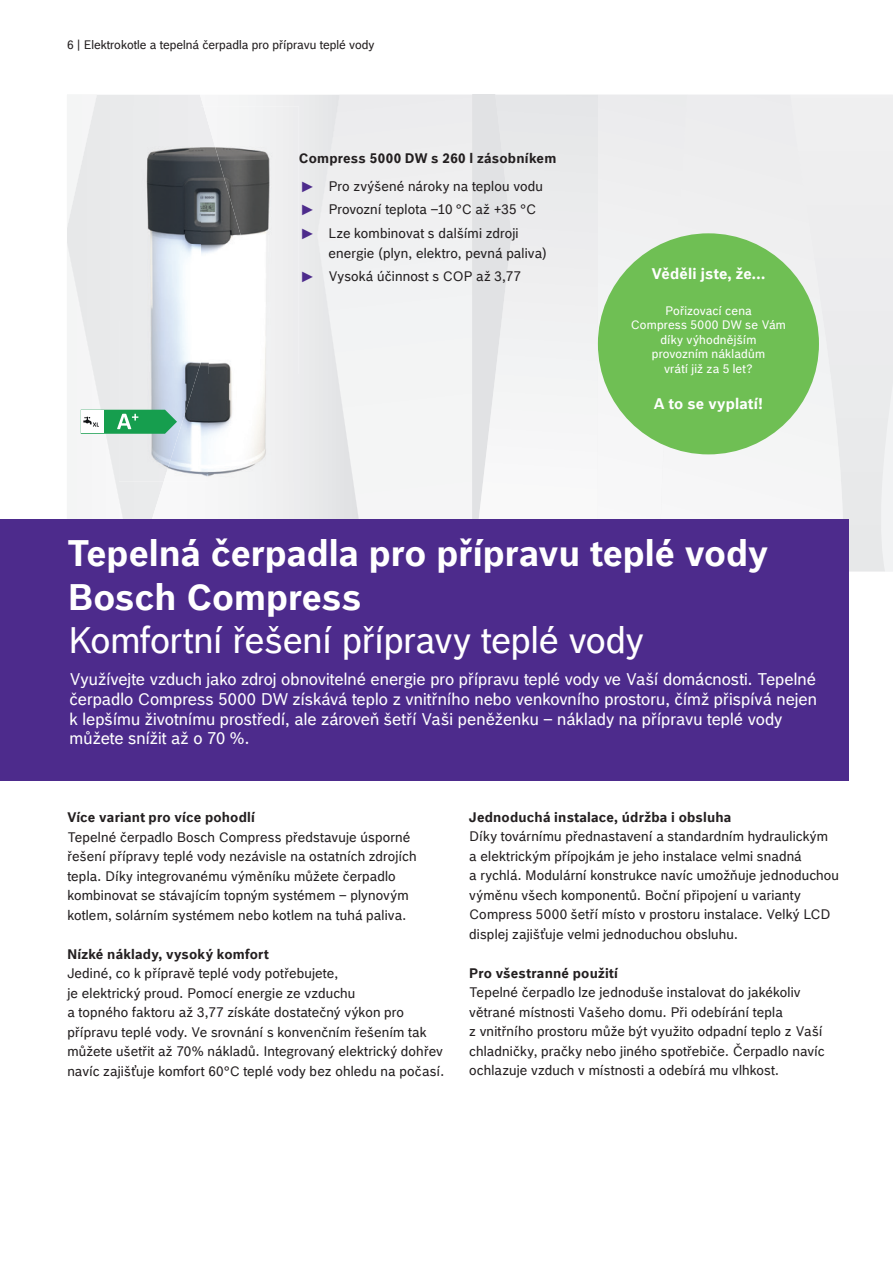
<style>
.page{position:relative;width:893px;height:1263px;background:#fff}
.page>*{position:absolute;margin:0;border:0;box-sizing:border-box;transform-origin:0 0}
.t1{font:700 36px/43.2px "Bosch Office Sans";color:#fff}
.t2{font:36px "Bosch Office Sans";letter-spacing:-.005em;color:#fff}
.t3{font:16.5px/19.8px "Bosch Office Sans";letter-spacing:.005em;color:#fff}
.t4{font:700 15px "Bosch Office Sans";letter-spacing:.015em;color:#fff}
.t5{font:15px/23.7px "Arial";color:#4d2b8c;text-align:justify}
.t6{font:13.5px/19.5px "Bosch Office Sans";letter-spacing:.015em;color:#231f20}
.t7{font:700 13.5px "Bosch Office Sans";letter-spacing:.015em;color:#231f20}
.t8{font:12px/14.4px "Bosch Office Sans";letter-spacing:.015em;color:#fff;text-align:center}
.t9{font:12px "Bosch Office Sans";color:#231f20}
</style>
<div class="page">
<div style="left:366px;top:95px;width:106px;height:398px;background:#f1f2f3"></div>
<div style="left:67px;top:95px;width:69px;height:147px;background:#e8e9ea"></div>
<svg style="left:136px;top:95px;width:230px;height:424px"></svg>
<div style="left:67px;top:95px;width:30px;height:133px;background:#eff0f0"></div>
<div style="left:846px;top:95px;width:47px;height:476px;background:#ececee"></div>
<svg style="left:472px;top:95px;width:1px;height:424px"></svg>
<div style="left:687px;top:95px;width:159px;height:424px;background:#efeff0"></div>
<svg style="left:473px;top:95px;width:125px;height:424px"></svg>
<div style="left:598px;top:95px;width:89px;height:410px;background:#f0f0f1"></div>
<div style="left:0;top:519px;width:849px;height:262px;background:#4d2b8c"></div>
<div style="left:598px;top:233px;width:221px;height:221px;background:#6fbf54;border-radius:50%"></div>
<img style="left:119px;top:106px;width:81px;height:231px">
<img style="left:200px;top:106px;width:19px;height:231px">
<img style="left:203px;top:106px;width:96px;height:54px">
<img style="left:219px;top:160px;width:80px;height:107px">
<img style="left:209px;top:267px;width:90px;height:214px">
<img style="left:177px;top:337px;width:32px;height:144px">
<svg style="left:67px;top:242px;width:110px;height:277px"></svg>
<p class="t9" style="left:67px;top:36px;width:309px">6 | Elektrokotle a tepelná čerpadla pro přípravu teplé vody</p>
<p class="t7" style="left:299px;top:147px;width:259px">Compress 5000 DW s 260 l zásobníkem</p>
<p class="t5" style="left:300px;top:175px;width:16px">► ► ►</p>
<p class="t5" style="left:300px;top:265px;width:16px">►</p>
<p class="t4" style="left:652px;top:262px;width:115px">Věděli jste, že...</p>
<p class="t8" style="left:631px;top:303px;width:157px">Pořizovací cena<br>Compress 5000 DW se Vám díky výhodnějším provozním nákladům<br>vrátí již za 5 let?</p>
<p class="t4" style="left:654px;top:391px;width:110px">A to se vyplatí!</p>
<p class="t6" style="left:328px;top:173px;width:216px;line-height:23.7px">Pro zvýšené nároky na teplou vodu<br>Provozní teplota –10 °C až +35 °C<br>Lze kombinovat s dalšími zdroji</p>
<p class="t6" style="left:328px;top:240px;width:220px;line-height:23.7px">energie (plyn, elektro, pevná paliva)<br>Vysoká účinnost s COP až 3,77</p>
<h1 class="t1" style="left:67px;top:529px;width:702px">Tepelná čerpadla pro přípravu teplé vody<br>Bosch Compress</h1>
<h1 class="t2" style="left:67px;top:613px;width:578px">Komfortní řešení přípravy teplé vody</h1>
<p class="t3" style="left:70px;top:668px;width:749px">Využívejte vzduch jako zdroj obnovitelné energie pro přípravu teplé vody ve Vaší domácnosti. Tepelné čerpadlo Compress 5000 DW získává teplo z vnitřního nebo venkovního prostoru, čímž přispívá nejen k lepšímu životnímu prostředí, ale zároveň šetří Vaši peněženku – náklady na přípravu teplé vody můžete snížit až o 70 %.</p>
<p class="t7" style="left:67px;top:806px;width:189px">Více variant pro více pohodlí</p>
<p class="t6" style="left:67px;top:826px;width:351px">Tepelné čerpadlo Bosch Compress představuje úsporné řešení přípravy teplé vody nezávisle na ostatních zdrojích tepla. Díky integrovanému výměníku můžete čerpadlo kombinovat se stávajícím topným systémem – plynovým kotlem, solárním systémem nebo kotlem na tuhá paliva.</p>
<p class="t7" style="left:67px;top:943px;width:203px">Nízké náklady, vysoký komfort</p>
<p class="t6" style="left:67px;top:963px;width:378px">Jediné, co k přípravě teplé vody potřebujete,<br>je elektrický proud. Pomocí energie ze vzduchu<br>a topného faktoru až 3,77 získáte dostatečný výkon pro přípravu teplé vody. Ve srovnání s konvenčním řešením tak můžete ušetřit až 70% nákladů. Integrovaný elektrický dohřev navíc zajišťuje komfort 60°C teplé vody bez ohledu na počasí.</p>
<p class="t7" style="left:469px;top:806px;width:264px">Jednoduchá instalace, údržba i obsluha</p>
<p class="t6" style="left:469px;top:826px;width:371px">Díky továrnímu přednastavení a standardním hydraulickým<br>a elektrickým přípojkám je jeho instalace velmi snadná<br>a rychlá. Modulární konstrukce navíc umožňuje jednoduchou výměnu všech komponentů. Boční připojení u varianty Compress 5000 šetří místo v prostoru instalace. Velký LCD displej zajišťuje velmi jednoduchou obsluhu.</p>
<p class="t7" style="left:469px;top:962px;width:150px">Pro všestranné použití</p>
<p class="t6" style="left:469px;top:982px;width:357px">Tepelné čerpadlo lze jednoduše instalovat do jakékoliv větrané místnosti Vašeho domu. Při odebírání tepla<br>z vnitřního prostoru může být využito odpadní teplo z Vaší chladničky, pračky nebo jiného spotřebiče. Čerpadlo navíc ochlazuje vzduch v místnosti a odebírá mu vlhkost.</p>
</div>
